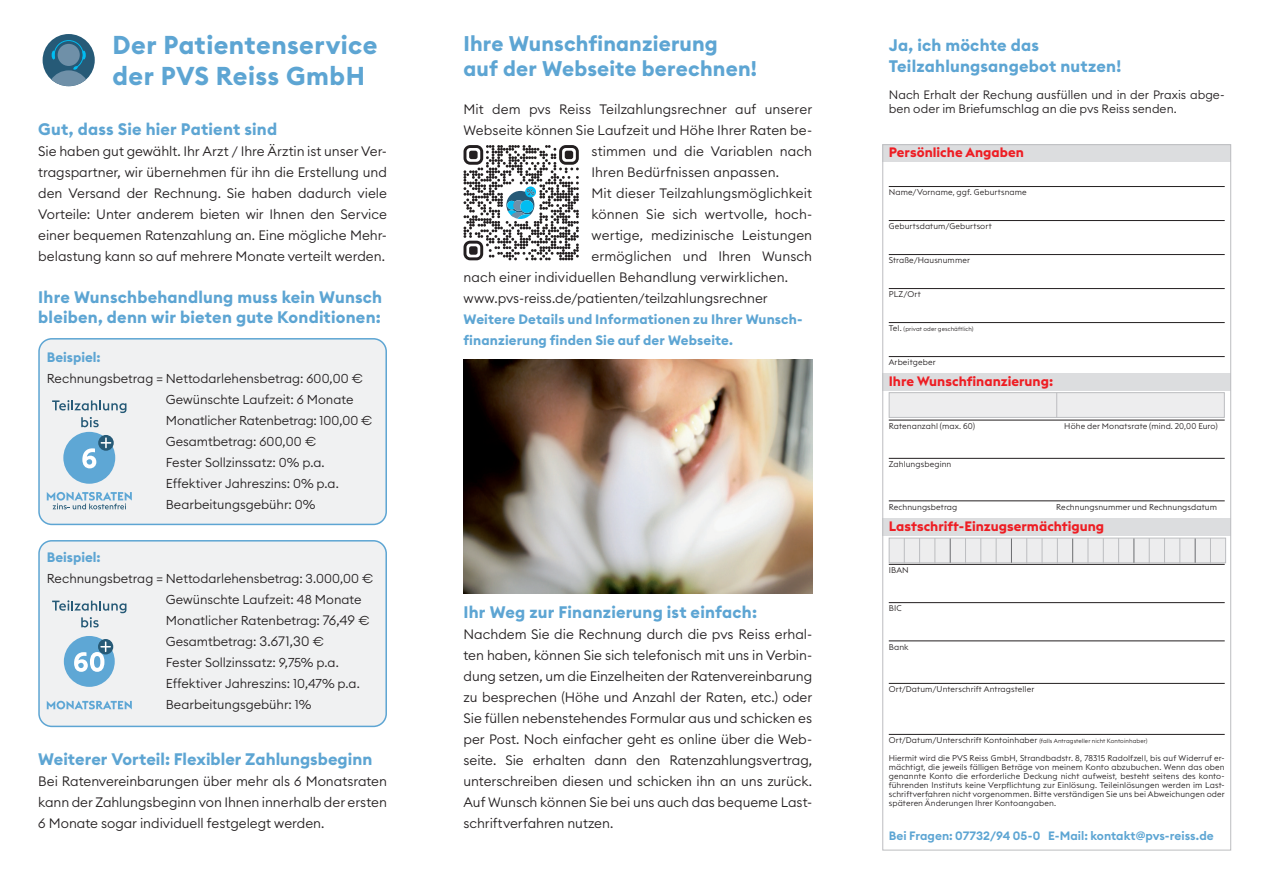
<style>
.page{position:relative;width:1263px;height:893px;background:#fff}
.page>*{position:absolute;margin:0;border:0;box-sizing:border-box;transform-origin:0 0}
.t1{font:700 25.5px/30.6px "Euclid Circular B";letter-spacing:.015em;color:#5da5d3}
.t2{font:700 21px/25.2px "Euclid Circular B";letter-spacing:.005em;color:#5da5d3}
.t3{font:700 16.5px/19.8px "Euclid Circular B";letter-spacing:.01em;color:#5da5d3}
.t4{font:300 13.5px/21px "Euclid Circular B";color:#231f20;text-align:justify}
.t5{font:700 13.5px/21px "Euclid Circular B";letter-spacing:.01em;color:#5da5d3}
.t6{font:700 13.5px "Euclid Triangle";color:#ee1d23}
.t7{font:300 12.75px/21px "Euclid Circular B";color:#231f20}
.t8{font:300 12px/14.4px "Euclid Circular B";color:#231f20}
.t9{font:600 12px "Euclid Circular B";letter-spacing:.005em;color:#5da5d3}
.t10{font:300 8.25px/9px "Euclid Triangle";letter-spacing:.01em;color:#231f20;text-align:justify}
.t11{font:300 6px "Euclid Triangle";letter-spacing:.01em;color:#231f20}
.s1{font-size:13.5px}
.s2{font-size:8.25px}
</style>
<div class="page">
<div style="left:39px;top:339px;width:347px;height:185px;background:#f0f1f2;border-radius:13px"></div>
<div style="left:38px;top:338px;width:349px;height:187px;border:2px solid #5da5d3;border-radius:13px"></div>
<svg style="left:463px;top:145px;width:116px;height:115px"></svg>
<div style="left:43px;top:34px;width:52px;height:52px;background:#265a77;border-radius:50%"></div>
<svg style="left:51px;top:40px;width:35px;height:46px"></svg>
<div style="left:39px;top:541px;width:347px;height:185px;background:#f0f1f2;border-radius:13px"></div>
<div style="left:38px;top:540px;width:349px;height:187px;border:2px solid #5da5d3;border-radius:13px"></div>
<svg style="left:52px;top:400px;width:74px;height:27px"></svg>
<svg style="left:47px;top:492px;width:85px;height:17px"></svg>
<div style="left:63px;top:432px;width:52px;height:52px;background:#5ea7d5;border-radius:50%"></div>
<svg style="left:98px;top:435px;width:16px;height:16px"></svg>
<svg style="left:82px;top:437px;width:29px;height:31px"></svg>
<div style="left:889px;top:392px;width:336px;height:26px;background:#ededee;border:1px solid #bcbdc0"></div>
<svg style="left:1056px;top:393px;width:1px;height:25px"></svg>
<div style="left:882px;top:144px;width:349px;height:17px;background:#dcdddf"></div>
<div style="left:882px;top:518px;width:349px;height:17px;background:#dcdddf"></div>
<div style="left:882px;top:373px;width:349px;height:17px;background:#dcdddf"></div>
<div style="left:889px;top:538px;width:337px;height:25px;background:#ededee;border:1px solid #bcbdc0"></div>
<svg style="left:904px;top:538px;width:1px;height:25px"></svg>
<svg style="left:919px;top:538px;width:1px;height:25px"></svg>
<svg style="left:934px;top:538px;width:1px;height:25px"></svg>
<svg style="left:950px;top:538px;width:1px;height:25px"></svg>
<svg style="left:965px;top:538px;width:1px;height:25px"></svg>
<svg style="left:980px;top:538px;width:1px;height:25px"></svg>
<svg style="left:996px;top:538px;width:1px;height:25px"></svg>
<svg style="left:1011px;top:538px;width:1px;height:25px"></svg>
<svg style="left:1026px;top:538px;width:1px;height:25px"></svg>
<svg style="left:1042px;top:538px;width:1px;height:25px"></svg>
<svg style="left:1057px;top:538px;width:1px;height:25px"></svg>
<svg style="left:1072px;top:538px;width:1px;height:25px"></svg>
<svg style="left:1087px;top:538px;width:1px;height:25px"></svg>
<svg style="left:1103px;top:538px;width:1px;height:25px"></svg>
<svg style="left:1118px;top:538px;width:1px;height:25px"></svg>
<svg style="left:1133px;top:538px;width:1px;height:25px"></svg>
<svg style="left:1149px;top:538px;width:1px;height:25px"></svg>
<svg style="left:1164px;top:538px;width:1px;height:25px"></svg>
<svg style="left:1179px;top:538px;width:1px;height:25px"></svg>
<svg style="left:1195px;top:538px;width:1px;height:25px"></svg>
<svg style="left:1210px;top:538px;width:1px;height:25px"></svg>
<hr style="left:889px;top:186px;width:336px;height:1px;background:#231f20">
<hr style="left:889px;top:220px;width:336px;height:1px;background:#231f20">
<hr style="left:889px;top:254px;width:336px;height:1px;background:#231f20">
<hr style="left:889px;top:288px;width:336px;height:1px;background:#231f20">
<hr style="left:889px;top:322px;width:336px;height:1px;background:#231f20">
<hr style="left:889px;top:356px;width:336px;height:1px;background:#231f20">
<hr style="left:889px;top:420px;width:336px;height:1px;background:#231f20">
<hr style="left:889px;top:458px;width:336px;height:1px;background:#231f20">
<hr style="left:889px;top:501px;width:336px;height:1px;background:#231f20">
<hr style="left:889px;top:564px;width:336px;height:1px;background:#231f20">
<hr style="left:889px;top:602px;width:336px;height:1px;background:#231f20">
<hr style="left:889px;top:641px;width:336px;height:1px;background:#231f20">
<hr style="left:889px;top:683px;width:336px;height:1px;background:#231f20">
<hr style="left:889px;top:734px;width:336px;height:1px;background:#231f20">
<img style="left:463px;top:360px;width:349px;height:234px">
<div style="left:64px;top:636px;width:51px;height:51px;background:#5ea7d5;border-radius:50%"></div>
<svg style="left:98px;top:639px;width:15px;height:15px"></svg>
<svg style="left:74px;top:641px;width:37px;height:31px"></svg>
<svg style="left:52px;top:600px;width:74px;height:27px"></svg>
<svg style="left:47px;top:701px;width:85px;height:8px"></svg>
<h1 class="t1" style="left:112px;top:30px;width:267px">Der Patientenservice der PVS Reiss GmbH</h1>
<p class="t3" style="left:38px;top:119px;width:240px">Gut, dass Sie hier Patient sind</p>
<p class="t4" style="left:38px;top:140px;width:350px">Sie haben gut gewählt. Ihr Arzt / Ihre Ärztin ist unser Ver&shy;tragspartner, wir übernehmen für ihn die Erstellung und den Versand der Rechnung. Sie haben dadurch viele Vorteile: Unter anderem bieten wir Ihnen den Service einer bequemen Ratenzahlung an. Eine mögliche Mehr&shy;belastung kann so auf mehrere Monate verteilt werden.</p>
<p class="t3" style="left:38px;top:287px;width:345px">Ihre Wunschbehandlung muss kein Wunsch bleiben, denn wir bieten gute Konditionen:</p>
<p class="t5" style="left:47px;top:347px;width:55px">Beispiel:</p>
<p class="t7" style="left:166px;top:367px;width:208px;text-indent:-119px">Rechnungsbetrag = Nettodarlehensbetrag: 600,00 €<br>Gewünschte Laufzeit: 6 Monate<br>Monatlicher Ratenbetrag: 100,00 €<br>Gesamtbetrag: 600,00 €<br>Fester Sollzinssatz: 0% p.a.<br>Effektiver Jahreszins: 0% p.a.<br>Bearbeitungsgebühr: 0%</p>
<p class="t5" style="left:47px;top:547px;width:55px">Beispiel:</p>
<p class="t7" style="left:166px;top:568px;width:209px;text-indent:-119px">Rechnungsbetrag = Nettodarlehensbetrag: 3.000,00 € Gewünschte Laufzeit: 48 Monate Monatlicher Ratenbetrag: <span class="s1">76,49</span> € Gesamtbetrag: <span class="s1">3.671,30</span> €<br>Fester Sollzinssatz: 9,75% p.a.<br>Effektiver Jahreszins: 10,47% p.a.<br>Bearbeitungsgebühr: 1%</p>
<p class="t3" style="left:38px;top:749px;width:335px">Weiterer Vorteil: Flexibler Zahlungsbeginn</p>
<p class="t4" style="left:38px;top:770px;width:350px">Bei Ratenvereinbarungen über mehr als 6 Monatsraten kann der Zahlungsbeginn von Ihnen innerhalb der ersten 6 Monate sogar individuell festgelegt werden.</p>
<h2 class="t2" style="left:463px;top:31px;width:295px">Ihre Wunschfinanzierung auf der Webseite berechnen!</h2>
<p class="t4" style="left:463px;top:98px;width:350px">Mit dem pvs Reiss Teilzahlungsrechner auf unserer</p>
<p class="t4" style="left:463px;top:119px;width:350px">Webseite können Sie Laufzeit und Höhe Ihrer Raten be-</p>
<p class="t4" style="left:591px;top:140px;width:222px">stimmen und die Variablen nach</p>
<p class="t4" style="left:591px;top:161px;width:189px">Ihren Bedürfnissen anpassen.</p>
<p class="t4" style="left:591px;top:182px;width:222px">Mit dieser Teilzahlungsmöglichkeit</p>
<p class="t4" style="left:591px;top:203px;width:222px">können Sie sich wertvolle, hoch-</p>
<p class="t4" style="left:591px;top:224px;width:222px">wertige, medizinische Leistungen</p>
<p class="t4" style="left:591px;top:245px;width:222px">ermöglichen und Ihren Wunsch</p>
<p class="t4" style="left:463px;top:266px;width:326px">nach einer individuellen Behandlung verwirklichen.</p>
<p class="t4" style="left:463px;top:287px;width:306px">www.pvs-reiss.de/patienten/teilzahlungsrechner</p>
<p class="t5" style="left:463px;top:309px;width:341px">Weitere Details und Informationen zu Ihrer Wunsch&shy;finanzierung finden Sie auf der Webseite.</p>
<p class="t3" style="left:463px;top:602px;width:295px">Ihr Weg zur Finanzierung ist einfach:</p>
<p class="t4" style="left:463px;top:623px;width:350px">Nachdem Sie die Rechnung durch die pvs Reiss erhal&shy;ten haben, können Sie sich telefonisch mit uns in Verbin&shy;dung setzen, um die Einzelheiten der Ratenvereinbarung zu besprechen (Höhe und Anzahl der Raten, etc.) oder Sie füllen nebenstehendes Formular aus und schicken es per Post. Noch einfacher geht es online über die Web&shy;seite. Sie erhalten dann den Ratenzahlungsvertrag, unterschreiben diesen und schicken ihn an uns zurück.<br>Auf Wunsch können Sie bei uns auch das bequeme Last&shy;schriftverfahren nutzen.</p>
<p class="t3" style="left:889px;top:35px;width:234px;line-height:21px">Ja, ich möchte das<br>Teilzahlungsangebot nutzen!</p>
<p class="t8" style="left:889px;top:87px;width:337px">Nach Erhalt der Rechung ausfüllen und in der Praxis abge&shy;ben oder im Briefumschlag an die pvs Reiss senden.</p>
<p class="t6" style="left:889px;top:144px;width:137px">Persönliche Angaben</p>
<p class="t10" style="left:889px;top:188px;width:140px">Name/Vorname, ggf. Geburtsname</p>
<p class="t10" style="left:889px;top:222px;width:104px">Geburtsdatum/Geburtsort</p>
<p class="t10" style="left:889px;top:256px;width:83px">Straße/Hausnummer</p>
<p class="t10" style="left:889px;top:290px;width:33px">PLZ/Ort</p>
<p class="t11" style="left:889px;top:325px;width:86px"><span class="s2">Tel.</span> (privat oder geschäftlich)</p>
<p class="t10" style="left:889px;top:358px;width:48px">Arbeitgeber</p>
<p class="t6" style="left:889px;top:373px;width:166px">Ihre Wunschfinanzierung:</p>
<p class="t10" style="left:889px;top:421px;width:88px">Ratenanzahl (max. 60)</p>
<p class="t10" style="left:1064px;top:421px;width:155px">Höhe der Monatsrate (mind. 20,00 Euro)</p>
<p class="t10" style="left:889px;top:459px;width:64px">Zahlungsbeginn</p>
<p class="t10" style="left:889px;top:502px;width:70px">Rechnungsbetrag</p>
<p class="t10" style="left:1056px;top:502px;width:162px">Rechnungsnummer und Rechnungsdatum</p>
<p class="t6" style="left:889px;top:517px;width:217px">Lastschrift-Einzugsermächtigung</p>
<p class="t10" style="left:889px;top:565px;width:21px">IBAN</p>
<p class="t10" style="left:889px;top:604px;width:14px">BIC</p>
<p class="t10" style="left:889px;top:642px;width:21px">Bank</p>
<p class="t10" style="left:889px;top:684px;width:147px">Ort/Datum/Unterschrift Antragsteller</p>
<p class="t11" style="left:889px;top:737px;width:260px"><span class="s2">Ort/Datum/Unterschrift Kontoinhaber</span> (falls Antragsteller nicht Kontoinhaber)</p>
<p class="t10" style="left:889px;top:753px;width:337px">Hiermit wird die PVS Reiss GmbH, Strandbadstr. 8, 78315 Radolfzell, bis auf Widerruf er&shy;mächtigt, die jeweils fälligen Beträge von meinem Konto abzubuchen. Wenn das oben genannte Konto die erforderliche Deckung nicht aufweist, besteht seitens des konto&shy;führenden Instituts keine Verpflichtung zur Einlösung. Teileinlösungen werden im Last&shy;schriftverfahren nicht vorgenommen. Bitte verständigen Sie uns bei Abweichungen oder späteren Änderungen Ihrer Kontoangaben.</p>
<p class="t9" style="left:889px;top:828px;width:326px">Bei Fragen: 07732/94 05-0 E-Mail: kontakt@pvs-reiss.de</p>
</div>
